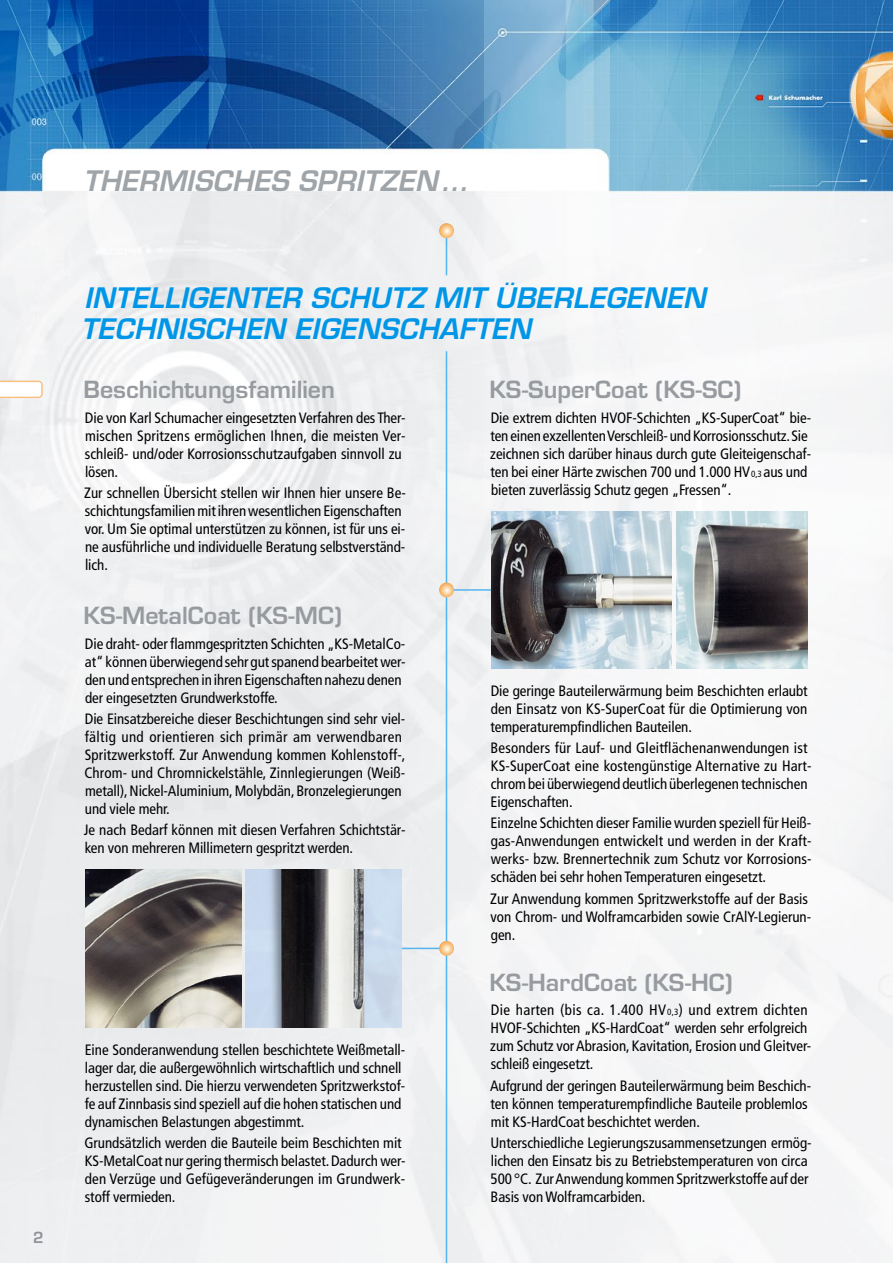
<style>
.page{position:relative;width:893px;height:1263px;background:#fff}
.page>*{position:absolute;margin:0;border:0;box-sizing:border-box;transform-origin:0 0}
.t1{font:italic 600 27.6px/30.6px "Eurostile";letter-spacing:.005em;color:#0096e8}
.t2{font:italic 600 27.6px "Eurostile";letter-spacing:.005em;color:#9fa4a8}
.t3{font:600 23.1px "Eurostile";color:#979ba0}
.t4{font:condensed 15px/18px "Frutiger";letter-spacing:-.005em;color:#000}
.t5{font:600 15px "Eurostile";color:#8f9398}
.s1{font-size:9px}
</style>
<div class="page">
<img style="left:0;top:0;width:893px;height:1263px">
<hr style="left:446px;top:223px;width:1px;height:52px;background:#55b5ee">
<hr style="left:446px;top:351px;width:1px;height:912px;background:#55b5ee">
<svg style="left:439px;top:223px;width:15px;height:15px"></svg>
<hr style="left:402px;top:948px;width:44px;height:1px;background:#55b5ee">
<svg style="left:439px;top:941px;width:15px;height:15px"></svg>
<img style="left:676px;top:511px;width:132px;height:158px">
<img style="left:491px;top:511px;width:180px;height:158px">
<hr style="left:446px;top:589px;width:45px;height:2px;background:#55b5ee">
<svg style="left:439px;top:582px;width:15px;height:15px"></svg>
<img style="left:246px;top:870px;width:156px;height:157px">
<img style="left:85px;top:870px;width:156px;height:157px">
<svg style="left:0;top:381px;width:43px;height:17px"></svg>
<p class="t5" style="left:33px;top:1228px;width:12px">2</p>
<h1 class="t2" style="left:83px;top:164px;width:386px">THERMISCHES SPRITZEN…</h1>
<h1 class="t1" style="left:81px;top:282px;width:626px">INTELLIGENTER SCHUTZ MIT ÜBERLEGENEN<br>TECHNISCHEN EIGENSCHAFTEN</h1>
<h2 class="t3" style="left:84px;top:375px;width:253px">Beschichtungsfamilien</h2>
<p class="t4" style="left:85px;top:409px;width:322px">Die von Karl Schumacher eingesetzten Verfahren des Ther&shy;mischen Spritzens ermöglichen Ihnen, die meisten Ver&shy;schleiß- und/oder Korrosionsschutzaufgaben sinnvoll zu lösen.</p>
<p class="t4" style="left:84px;top:484px;width:323px">Zur schnellen Übersicht stellen wir Ihnen hier unsere Be&shy;schichtungsfamilien mit ihren wesentlichen Eigenschaften vor. Um Sie optimal unterstützen zu können, ist für uns ei&shy;ne ausführliche und individuelle Beratung selbstverständ&shy;lich.</p>
<h2 class="t3" style="left:84px;top:601px;width:260px">KS-MetalCoat (KS-MC)</h2>
<p class="t4" style="left:85px;top:635px;width:322px">Die draht- oder flammgespritzten Schichten „KS-MetalCo&shy;at“ können überwiegend sehr gut spanend bearbeitet wer&shy;den und entsprechen in ihren Eigenschaften nahezu denen der eingesetzten Grundwerkstoffe.</p>
<p class="t4" style="left:84px;top:710px;width:323px">Die Einsatzbereiche dieser Beschichtungen sind sehr viel&shy;fältig und orientieren sich primär am verwendbaren Spritzwerkstoff. Zur Anwendung kommen Kohlenstoff-, Chrom- und Chromnickelstähle, Zinnlegierungen (Weiß&shy;metall), Nickel-Aluminium, Molybdän, Bronzelegierungen und viele mehr.</p>
<p class="t4" style="left:84px;top:821px;width:323px">Je nach Bedarf können mit diesen Verfahren Schichtstär&shy;ken von mehreren Millimetern gespritzt werden.</p>
<p class="t4" style="left:85px;top:1040px;width:322px">Eine Sonderanwendung stellen beschichtete Weißmetall&shy;lager dar, die außergewöhnlich wirtschaftlich und schnell herzustellen sind. Die hierzu verwendeten Spritzwerkstof&shy;fe auf Zinnbasis sind speziell auf die hohen statischen und dynamischen Belastungen abgestimmt.</p>
<p class="t4" style="left:84px;top:1133px;width:322px">Grundsätzlich werden die Bauteile beim Beschichten mit KS-MetalCoat nur gering thermisch belastet. Dadurch wer&shy;den Verzüge und Gefügeveränderungen im Grundwerk&shy;stoff vermieden.</p>
<h2 class="t3" style="left:489px;top:375px;width:254px">KS-SuperCoat (KS-SC)</h2>
<p class="t4" style="left:490px;top:409px;width:322px">Die extrem dichten HVOF-Schichten „KS-SuperCoat“ bie&shy;ten einen exzellenten Verschleiß- und Korrosionsschutz. Sie zeichnen sich darüber hinaus durch gute Gleiteigenschaf&shy;ten bei einer Härte zwischen 700 und 1.000 HV<span class="s1">0,3</span> aus und bieten zuverlässig Schutz gegen „Fressen“.</p>
<p class="t4" style="left:490px;top:682px;width:319px;text-align:justify">Die geringe Bauteilerwärmung beim Beschichten erlaubt den Einsatz von KS-SuperCoat für die Optimierung von temperaturempfindlichen Bauteilen.</p>
<p class="t4" style="left:491px;top:739px;width:322px">Besonders für Lauf- und Gleitflächenanwendungen ist KS-SuperCoat eine kostengünstige Alternative zu Hart&shy;chrom bei überwiegend deutlich überlegenen technischen Eigenschaften.</p>
<p class="t4" style="left:491px;top:814px;width:322px;text-align:justify">Einzelne Schichten dieser Familie wurden speziell für Heiß&shy;gas-Anwendungen entwickelt und werden in der Kraft&shy;werks- bzw. Brennertechnik zum Schutz vor Korrosions&shy;schäden bei sehr hohen Temperaturen eingesetzt.</p>
<p class="t4" style="left:490px;top:889px;width:323px">Zur Anwendung kommen Spritzwerkstoffe auf der Basis von Chrom- und Wolframcarbiden sowie CrAlY-Legierun&shy;gen.</p>
<h2 class="t3" style="left:489px;top:968px;width:245px">KS-HardCoat (KS-HC)</h2>
<p class="t4" style="left:490px;top:1001px;width:323px">Die harten (bis ca. 1.400 HV<span class="s1">0,3</span>) und extrem dichten HVOF-Schichten „KS-HardCoat“ werden sehr erfolgreich zum Schutz vor Abrasion, Kavitation, Erosion und Gleitver&shy;schleiß eingesetzt.</p>
<p class="t4" style="left:490px;top:1076px;width:323px">Aufgrund der geringen Bauteilerwärmung beim Beschich&shy;ten können temperaturempfindliche Bauteile problemlos mit KS-HardCoat beschichtet werden.</p>
<p class="t4" style="left:490px;top:1133px;width:323px">Unterschiedliche Legierungszusammensetzungen ermög&shy;lichen den Einsatz bis zu Betriebstemperaturen von circa 500 °C. Zur Anwendung kommen Spritzwerkstoffe auf der Basis von Wolframcarbiden.</p>
</div>
